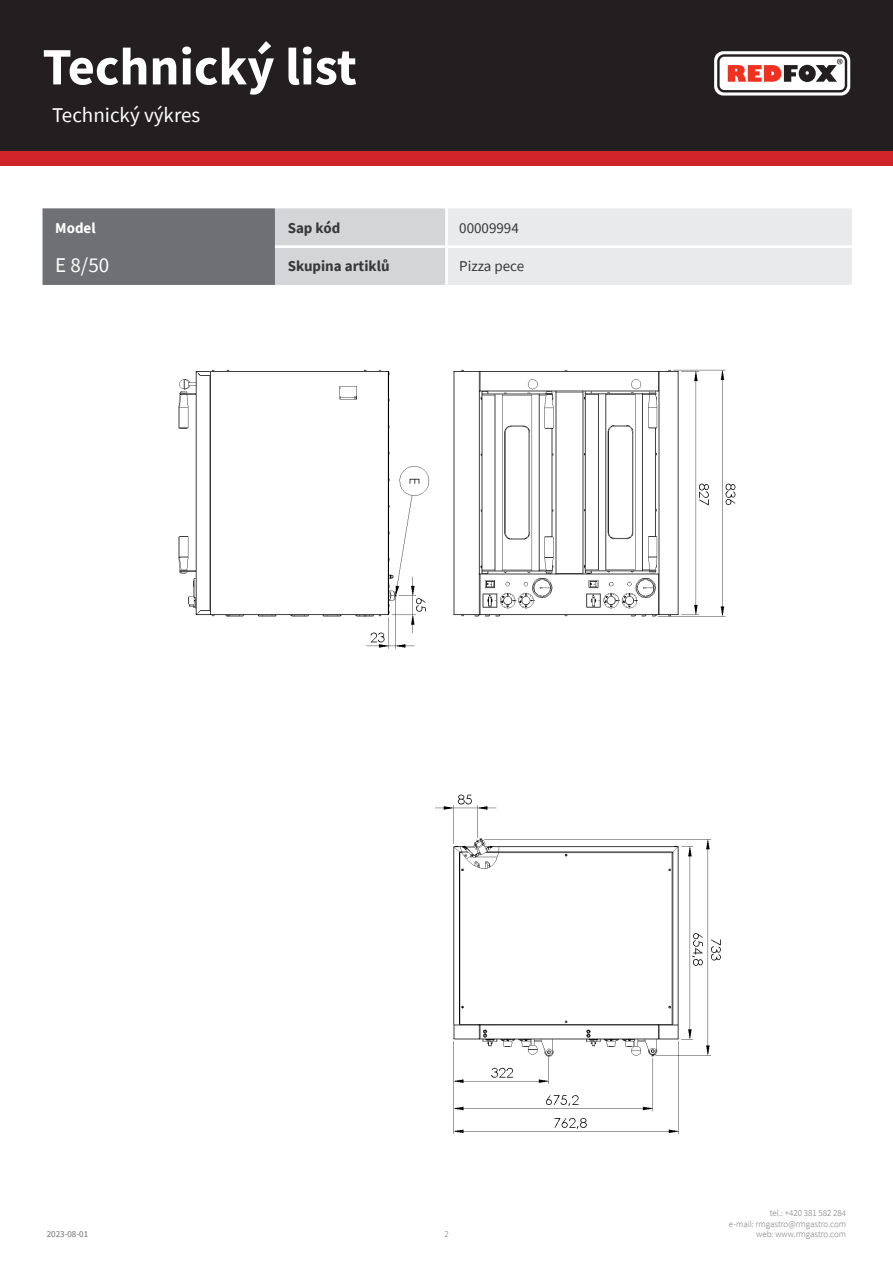
<style>
.page{position:relative;width:893px;height:1263px;background:#fff}
.page>*{position:absolute;margin:0;border:0;box-sizing:border-box;transform-origin:0 0}
.t1{font:700 52.5px "Source Sans Pro";color:#fff}
.kapitola{font:21px "Source Sans Pro";color:#fff}
.tabulka_-_headline{font:21px "Source Sans Pro";color:#fff}
.tabulka_-_text{font:700 15px "Source Sans Pro";color:#383839}
.tabulka_-_text-2{font:15px "Source Sans Pro";color:#383839}
.tabulka_-_text-3{font:700 15px "Source Sans Pro";color:#fff}
.t2{font:300 9px/10.8px "Source Sans Pro";color:#6f7073;text-align:right}
.t3{font:9px "Source Sans Pro";color:#6f7073}
</style>
<div class="page">
<div style="left:0;top:0;width:893px;height:166px;background:#d1232a"></div>
<div style="left:0;top:0;width:893px;height:151px;background:#231f20"></div>
<svg style="left:714px;top:51px;width:136px;height:45px"></svg>
<img style="left:178px;top:369px;width:558px;height:766px">
<svg style="left:43px;top:208px;width:809px;height:77px;background:#c0c1c3"></svg>
<hr style="left:445px;top:208px;width:3px;height:37px;background:#fff">
<hr style="left:275px;top:245px;width:171px;height:3px;background:#fff">
<hr style="left:446px;top:245px;width:406px;height:3px;background:#fff">
<hr style="left:445px;top:248px;width:3px;height:37px;background:#fff">
<h1 class="t1" style="left:43px;top:31px;width:316px">Technický list</h1>
<p class="kapitola" style="left:52px;top:101px;width:150px">Technický výkres</p>
<p class="tabulka_-_text-3" style="left:55px;top:218px;width:42px">Model</p>
<p class="tabulka_-_text" style="left:288px;top:218px;width:54px">Sap kód</p>
<p class="tabulka_-_text-2" style="left:459px;top:219px;width:61px">00009994</p>
<p class="tabulka_-_headline" style="left:55px;top:251px;width:55px">E 8/50</p>
<p class="tabulka_-_text" style="left:288px;top:256px;width:103px">Skupina artiklů</p>
<p class="tabulka_-_text-2" style="left:459px;top:257px;width:66px">Pizza pece</p>
<p class="t3" style="left:47px;top:1229px;width:43px">2023-08-01</p>
<p class="t2" style="left:444px;top:1229px;width:6px">2</p>
<p class="t2" style="left:729px;top:1207px;width:119px">tel.: +420 381 582 284<br>e-mail: rmgastro@rmgastro.com web: www.rmgastro.com</p>
</div>
